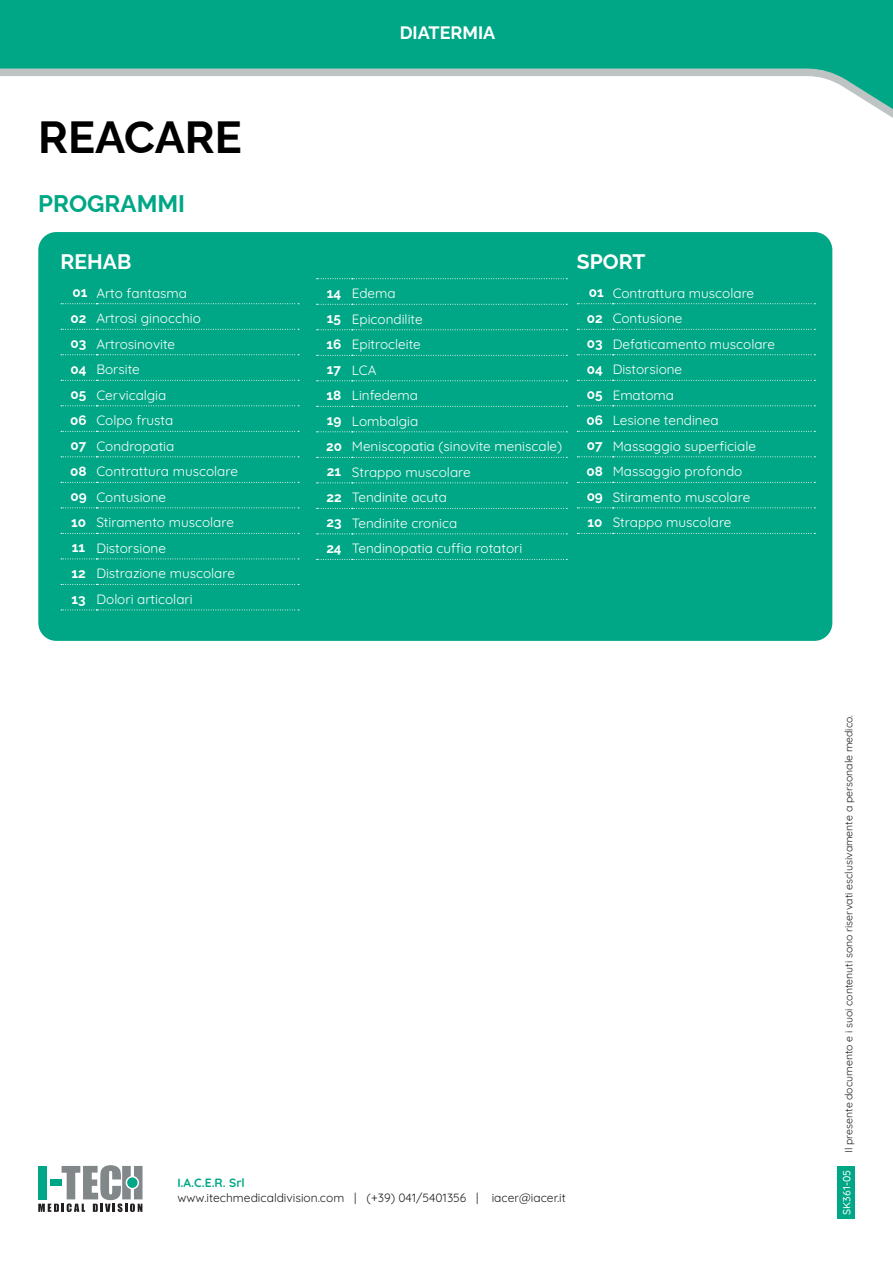
<style>
.page{position:relative;width:893px;height:1263px;background:#fff}
.page>*{position:absolute;margin:0;border:0;box-sizing:border-box;transform-origin:0 0}
.t1{font:700 45px "Raleway";color:#000001}
.t2{font:700 24px "Raleway";color:#00a786}
.t3{font:700 21px "Raleway";color:#fff}
.t4{font:700 18px "Raleway";color:#fff}
.t5{font:13.5px "Quicksand";color:#fff}
.t6{font:700 13.5px "Raleway";color:#fff}
.t7{font:12px "Quicksand";color:#231f20}
.t8{font:700 12px "Quicksand";color:#00a786}
.t9{font:10.5px "Quicksand";color:#231f20}
.t10{font:500 10.5px "Quicksand";color:#fff}
</style>
<div class="page">
<div style="left:0;top:0;width:893px;height:65px;background:#00a786"></div>
<svg style="left:0;top:65px;width:893px;height:53px"></svg>
<svg style="left:38px;top:1165px;width:105px;height:47px"></svg>
<div style="left:837px;top:1166px;width:18px;height:53px;background:#00a786"></div>
<div style="left:38px;top:232px;width:794px;height:409px;background:#00a786;border-radius:18px"></div>
<svg style="left:61px;top:303px;width:238px;height:1px"></svg>
<svg style="left:61px;top:329px;width:238px;height:1px"></svg>
<svg style="left:61px;top:354px;width:238px;height:1px"></svg>
<svg style="left:61px;top:380px;width:238px;height:1px"></svg>
<svg style="left:61px;top:405px;width:238px;height:1px"></svg>
<svg style="left:61px;top:431px;width:238px;height:1px"></svg>
<svg style="left:61px;top:456px;width:238px;height:1px"></svg>
<svg style="left:61px;top:482px;width:238px;height:1px"></svg>
<svg style="left:61px;top:507px;width:238px;height:1px"></svg>
<svg style="left:61px;top:533px;width:238px;height:1px"></svg>
<svg style="left:61px;top:558px;width:238px;height:1px"></svg>
<svg style="left:61px;top:584px;width:238px;height:1px"></svg>
<svg style="left:61px;top:609px;width:238px;height:1px"></svg>
<svg style="left:577px;top:303px;width:238px;height:1px"></svg>
<svg style="left:577px;top:329px;width:238px;height:1px"></svg>
<svg style="left:577px;top:354px;width:238px;height:1px"></svg>
<svg style="left:577px;top:380px;width:238px;height:1px"></svg>
<svg style="left:577px;top:405px;width:238px;height:1px"></svg>
<svg style="left:577px;top:431px;width:238px;height:1px"></svg>
<svg style="left:577px;top:456px;width:238px;height:1px"></svg>
<svg style="left:577px;top:482px;width:238px;height:1px"></svg>
<svg style="left:577px;top:507px;width:238px;height:1px"></svg>
<svg style="left:577px;top:533px;width:238px;height:1px"></svg>
<svg style="left:316px;top:278px;width:251px;height:1px"></svg>
<svg style="left:316px;top:304px;width:251px;height:1px"></svg>
<svg style="left:316px;top:329px;width:251px;height:1px"></svg>
<svg style="left:316px;top:355px;width:251px;height:1px"></svg>
<svg style="left:316px;top:380px;width:251px;height:1px"></svg>
<svg style="left:316px;top:406px;width:251px;height:1px"></svg>
<svg style="left:316px;top:431px;width:251px;height:1px"></svg>
<svg style="left:316px;top:457px;width:251px;height:1px"></svg>
<svg style="left:316px;top:482px;width:251px;height:1px"></svg>
<svg style="left:316px;top:508px;width:251px;height:1px"></svg>
<svg style="left:316px;top:533px;width:251px;height:1px"></svg>
<svg style="left:316px;top:559px;width:251px;height:1px"></svg>
<p class="t1" style="left:38px;top:101px;width:205px">REACARE</p>
<p class="t2" style="left:38px;top:185px;width:148px">PROGRAMMI</p>
<p class="t4" style="left:400px;top:18px;width:97px">DIATERMIA</p>
<p class="t3" style="left:61px;top:245px;width:72px">REHAB</p>
<p class="t3" style="left:577px;top:245px;width:70px">SPORT</p>
<p class="t6" style="left:327px;top:282px;width:16px">14</p>
<p class="t5" style="left:352px;top:283px;width:45px">Edema</p>
<p class="t6" style="left:327px;top:308px;width:16px">15</p>
<p class="t5" style="left:352px;top:308px;width:72px">Epicondilite</p>
<p class="t6" style="left:327px;top:333px;width:16px">16</p>
<p class="t5" style="left:352px;top:334px;width:70px">Epitrocleite</p>
<p class="t6" style="left:327px;top:359px;width:16px">17</p>
<p class="t5" style="left:352px;top:360px;width:26px">LCA</p>
<p class="t6" style="left:327px;top:384px;width:16px">18</p>
<p class="t5" style="left:352px;top:385px;width:68px">Linfedema</p>
<p class="t6" style="left:327px;top:410px;width:16px">19</p>
<p class="t5" style="left:352px;top:411px;width:68px">Lombalgia</p>
<p class="t6" style="left:326px;top:435px;width:17px">20</p>
<p class="t5" style="left:352px;top:436px;width:212px">Meniscopatia (sinovite meniscale)</p>
<p class="t6" style="left:327px;top:461px;width:16px">21</p>
<p class="t5" style="left:352px;top:462px;width:120px">Strappo muscolare</p>
<p class="t6" style="left:326px;top:486px;width:17px">22</p>
<p class="t5" style="left:352px;top:487px;width:97px">Tendinite acuta</p>
<p class="t6" style="left:326px;top:512px;width:17px">23</p>
<p class="t5" style="left:352px;top:513px;width:107px">Tendinite cronica</p>
<p class="t6" style="left:326px;top:537px;width:17px">24</p>
<p class="t5" style="left:352px;top:538px;width:172px">Tendinopatia cuffia rotatori</p>
<p class="t6" style="left:589px;top:282px;width:16px">01</p>
<p class="t5" style="left:613px;top:282px;width:143px">Contrattura muscolare</p>
<p class="t6" style="left:587px;top:307px;width:17px">02</p>
<p class="t5" style="left:613px;top:308px;width:71px">Contusione</p>
<p class="t6" style="left:587px;top:333px;width:17px">03</p>
<p class="t5" style="left:613px;top:333px;width:164px">Defaticamento muscolare</p>
<p class="t6" style="left:587px;top:358px;width:17px">04</p>
<p class="t5" style="left:613px;top:359px;width:71px">Distorsione</p>
<p class="t6" style="left:587px;top:384px;width:17px">05</p>
<p class="t5" style="left:613px;top:385px;width:63px">Ematoma</p>
<p class="t6" style="left:587px;top:409px;width:18px">06</p>
<p class="t5" style="left:613px;top:410px;width:107px">Lesione tendinea</p>
<p class="t6" style="left:587px;top:435px;width:17px">07</p>
<p class="t5" style="left:613px;top:436px;width:145px">Massaggio superficiale</p>
<p class="t6" style="left:587px;top:460px;width:18px">08</p>
<p class="t5" style="left:613px;top:461px;width:131px">Massaggio profondo</p>
<p class="t6" style="left:587px;top:486px;width:18px">09</p>
<p class="t5" style="left:613px;top:487px;width:139px">Stiramento muscolare</p>
<p class="t6" style="left:587px;top:511px;width:16px">10</p>
<p class="t5" style="left:613px;top:512px;width:120px">Strappo muscolare</p>
<p class="t6" style="left:73px;top:282px;width:16px">01</p>
<p class="t5" style="left:96px;top:282px;width:92px">Arto fantasma</p>
<p class="t6" style="left:71px;top:307px;width:17px">02</p>
<p class="t5" style="left:96px;top:308px;width:106px">Artrosi ginocchio</p>
<p class="t6" style="left:71px;top:333px;width:17px">03</p>
<p class="t5" style="left:96px;top:333px;width:80px">Artrosinovite</p>
<p class="t6" style="left:71px;top:358px;width:17px">04</p>
<p class="t5" style="left:96px;top:359px;width:45px">Borsite</p>
<p class="t6" style="left:71px;top:384px;width:17px">05</p>
<p class="t5" style="left:96px;top:385px;width:71px">Cervicalgia</p>
<p class="t6" style="left:70px;top:409px;width:18px">06</p>
<p class="t5" style="left:96px;top:410px;width:78px">Colpo frusta</p>
<p class="t6" style="left:71px;top:435px;width:17px">07</p>
<p class="t5" style="left:96px;top:436px;width:80px">Condropatia</p>
<p class="t6" style="left:70px;top:460px;width:18px">08</p>
<p class="t5" style="left:96px;top:461px;width:143px">Contrattura muscolare</p>
<p class="t6" style="left:70px;top:486px;width:18px">09</p>
<p class="t5" style="left:96px;top:487px;width:71px">Contusione</p>
<p class="t6" style="left:71px;top:511px;width:16px">10</p>
<p class="t5" style="left:96px;top:512px;width:139px">Stiramento muscolare</p>
<p class="t6" style="left:72px;top:537px;width:15px">11</p>
<p class="t5" style="left:96px;top:538px;width:71px">Distorsione</p>
<p class="t6" style="left:71px;top:562px;width:16px">12</p>
<p class="t5" style="left:96px;top:563px;width:140px">Distrazione muscolare</p>
<p class="t6" style="left:71px;top:588px;width:16px">13</p>
<p class="t5" style="left:96px;top:589px;width:98px">Dolori articolari</p>
<p class="t8" style="left:177px;top:1174px;width:69px">I.A.C.E.R. Srl</p>
<p class="t7" style="left:177px;top:1188px;width:390px">www.itechmedicaldivision.com | (+39) 041/5401356 | iacer@iacer.it</p>
<p class="t9" style="left:840px;top:1153px;width:439px;rotate:-90deg">Il presente documento e i suoi contenuti sono riservati esclusivamente a personale medico.</p>
<p class="t10" style="left:838px;top:1214px;width:46px;rotate:-90deg">SK361-05</p>
</div>
